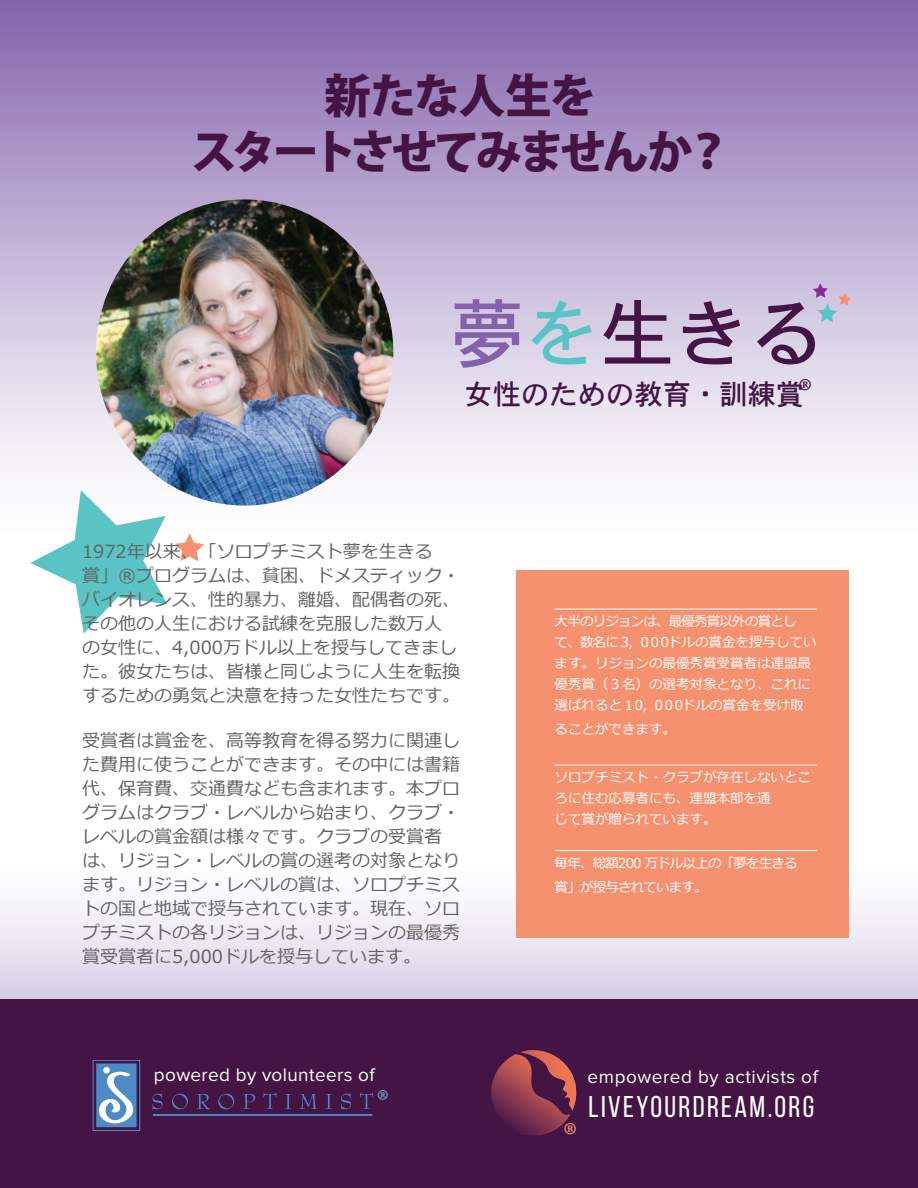
<style>
.page{position:relative;width:918px;height:1188px;background:#fff}
.page>*{position:absolute;margin:0;border:0;box-sizing:border-box;transform-origin:0 0}
.t1{font:75px "Apple osaka unicode";color:#441544}
.t2{font:800 46.35px "Koz Go Pro";letter-spacing:-.085em;color:#441544}
.t3{font:44.1px "Minion Pro";color:#441544}
.t4{font:44.1px "Minion Pro";color:#f69170}
.t5{font:37.95px "Minion Pro";color:#7ba2d4}
.t6{font:30px "Bebas Neue";letter-spacing:.08em;color:#fff}
.t7{font:28.35px "Apple osaka unicode";color:#441544}
.t8{font:18.9px "Proxima Nova";letter-spacing:.03em;color:#fff}
.t9{font:18px/24px "Meiryo";color:#636366}
.GreenRuleAbove{font:13.5px/21px "Meiryo";color:#fff}
.GreenRuleAbove-2{font:13.5px/24px "Meiryo";letter-spacing:-.06em;color:#fff}
.s1{color:#8462aa}
.s2{color:#59c4c3}
</style>
<div class="page">
<div style="left:0;top:0;width:918px;height:556px;background:linear-gradient(to bottom,#8868ae,#fff)"></div>
<svg style="left:813px;top:283px;width:39px;height:40px;background:#c1bad4"></svg>
<svg style="left:0;top:855px;width:918px;height:144px"></svg>
<div style="left:517px;top:571px;width:332px;height:367px;background:#f69170"></div>
<div style="left:0;top:999px;width:918px;height:189px;background:#441544"></div>
<svg style="left:96px;top:1064px;width:41px;height:63px"></svg>
<svg style="left:98px;top:1067px;width:39px;height:60px;background:#83abd6"></svg>
<div style="left:93px;top:1060px;width:47px;height:71px;border:1px solid #4f8ac8"></div>
<svg style="left:152px;top:1093px;width:11px;height:17px"></svg>
<svg style="left:172px;top:1094px;width:16px;height:15px"></svg>
<svg style="left:197px;top:1094px;width:13px;height:15px"></svg>
<svg style="left:218px;top:1094px;width:16px;height:15px"></svg>
<svg style="left:243px;top:1094px;width:12px;height:15px"></svg>
<svg style="left:263px;top:1093px;width:14px;height:16px"></svg>
<svg style="left:285px;top:1094px;width:6px;height:15px"></svg>
<svg style="left:300px;top:1094px;width:17px;height:15px"></svg>
<svg style="left:326px;top:1094px;width:6px;height:15px"></svg>
<svg style="left:341px;top:1093px;width:10px;height:17px"></svg>
<svg style="left:360px;top:1093px;width:13px;height:16px"></svg>
<hr style="left:153px;top:1114px;width:219px;height:2px;background:#4f8ac8">
<svg style="left:491px;top:1050px;width:86px;height:86px"></svg>
<img style="left:96px;top:199px;width:297px;height:307px">
<svg style="left:30px;top:490px;width:137px;height:144px"></svg>
<svg style="left:175px;top:534px;width:29px;height:27px"></svg>
<hr style="left:555px;top:609px;width:262px;height:1px;background:#fff">
<hr style="left:555px;top:765px;width:262px;height:1px;background:#fff">
<hr style="left:555px;top:850px;width:262px;height:1px;background:#fff">
<p class="t2" style="left:324px;top:66px;width:273px">新たな人生を</p>
<p class="t2" style="left:191px;top:122px;width:542px">スタートさせてみませんか？</p>
<p class="t1" style="left:450px;top:281px;width:377px"><span class="s1">夢</span><span class="s2">を</span>生きる</p>
<p class="t3" style="left:798px;top:364px;width:16px">®</p>
<p class="t7" style="left:465px;top:374px;width:341px">女性のための教育・訓練賞</p>
<p class="t9" style="left:82px;top:541px;width:379px">1972年以来、「ソロプチミスト夢を生きる<br>賞」®プログラムは、貧困、ドメスティック・バイオレンス、性的暴力、離婚、配偶者の死、その他の人生における試練を克服した数万人の女性に、4,000万ドル以上を授与してきました。彼女たちは、皆様と同じように人生を転換するための勇気と決意を持った女性たちです。</p>
<p class="t9" style="left:82px;top:730px;width:379px">受賞者は賞金を、高等教育を得る努力に関連した費用に使うことができます。その中には書籍代、保育費、交通費なども含まれます。本プログラムはクラブ・レベルから始まり、クラブ・レベルの賞金額は様々です。クラブの受賞者は、リジョン・レベルの賞の選考の対象となります。リジョン・レベルの賞は、ソロプチミストの国と地域で授与されています。現在、ソロプチミストの各リジョンは、リジョンの最優秀賞受賞者に5,000ドルを授与しています。</p>
<p class="t8" style="left:154px;top:1066px;width:222px">powered by volunteers of</p>
<p class="t5" style="left:377px;top:1078px;width:14px">®</p>
<p class="GreenRuleAbove" style="left:555px;top:611px;width:263px">大半のリジョンは、最優秀賞以外の賞とし<br>て、数名に３，０００ドルの賞金を授与しています。リジョンの最優秀賞受賞者は連盟最優秀賞（３名）の選考対象となり、これに選ばれると１０，０００ドルの賞金を受け取</p>
<p class="GreenRuleAbove" style="left:555px;top:719px;width:123px">ることができます。</p>
<p class="GreenRuleAbove" style="left:555px;top:767px;width:258px">ソロプチミスト・クラブが存在しないところに住む応募者にも、連盟本部を通<br>じて賞が贈られています。</p>
<p class="GreenRuleAbove-2" style="left:555px;top:851px;width:245px">毎年、総額200 万ドル以上の「夢を生きる賞」が授与されています。</p>
<p class="t4" style="left:563px;top:1109px;width:16px">®</p>
<p class="t8" style="left:588px;top:1068px;width:232px">empowered by activists of</p>
<p class="t6" style="left:589px;top:1090px;width:227px">LIVEYOURDREAM.org</p>
</div>
